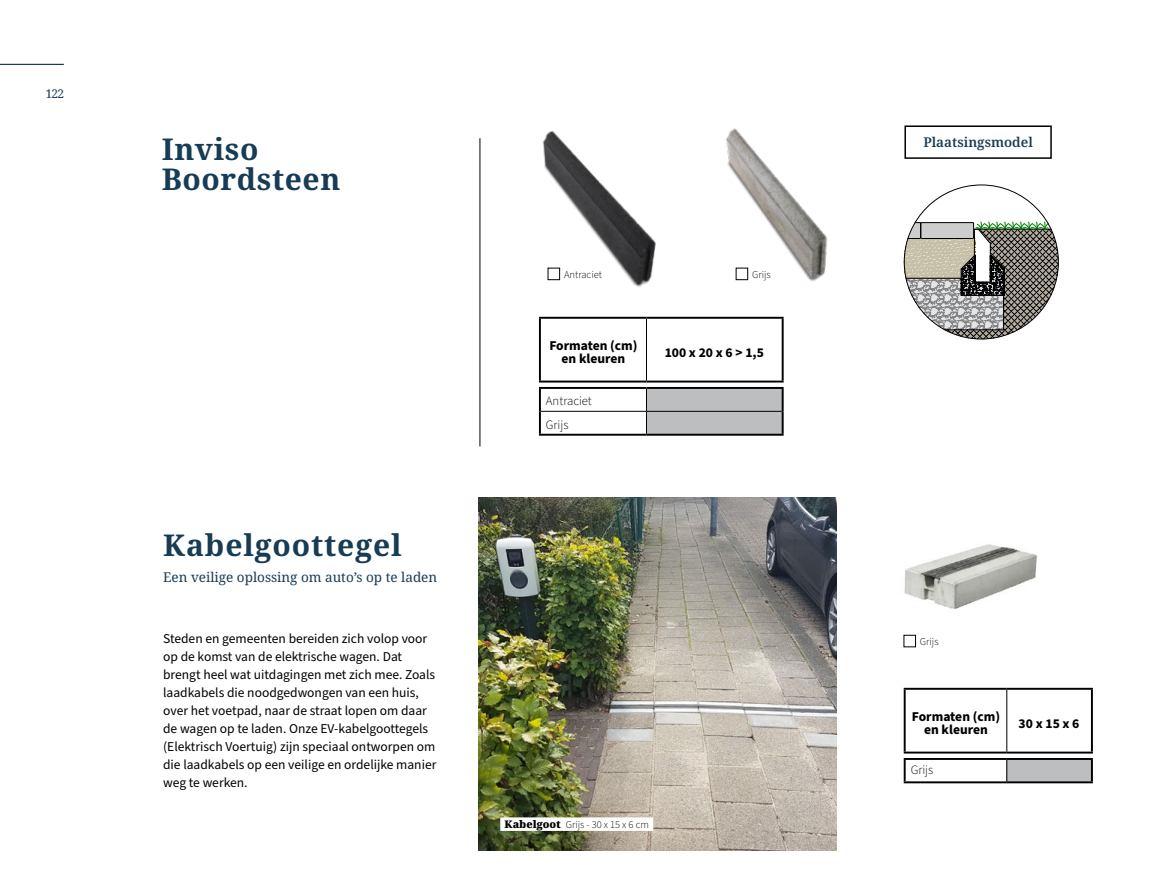
<style>
.page{position:relative;width:1149px;height:893px;background:#fff}
.page>*{position:absolute;margin:0;border:0;box-sizing:border-box;transform-origin:0 0}
.t1{font:700 30px/30px "Noto Serif";letter-spacing:.02em;color:#173c55}
.t2{font:13.5px/18px "Source Sans Pro";color:#000}
.t3{font:700 13.5px/13.4px "Source Sans Pro";color:#000;text-align:center}
.t4{font:13.5px "Noto Serif";color:#173c55}
.t5{font:600 13.5px "Noto Serif";color:#173c55}
.t6{font:300 12.75px/23.4px "Source Sans Pro";color:#000}
.t7{font:12px "Noto Serif";color:#173c55}
.t8{font:300 10.5px "Source Sans Pro";color:#000}
.s1{font-family:"Noto Serif";font-weight:900}
</style>
<div class="page">
<hr style="left:0;top:64px;width:64px;height:1px;background:#173c55">
<hr style="left:479px;top:138px;width:1px;height:308px;background:#000">
<img style="left:479px;top:497px;width:357px;height:353px">
<div style="left:500px;top:817px;width:153px;height:14px;background:#fff"></div>
<img style="left:904px;top:544px;width:133px;height:66px">
<hr style="left:903px;top:688px;width:103px;height:2px;background:#000">
<hr style="left:903px;top:690px;width:2px;height:62px;background:#000">
<hr style="left:1006px;top:688px;width:86px;height:2px;background:#000">
<hr style="left:903px;top:752px;width:103px;height:1px;background:#000">
<hr style="left:1006px;top:752px;width:86px;height:1px;background:#000">
<hr style="left:903px;top:760px;width:2px;height:21px;background:#000">
<hr style="left:1090px;top:760px;width:2px;height:21px;background:#000">
<hr style="left:903px;top:781px;width:103px;height:2px;background:#000">
<hr style="left:1006px;top:781px;width:86px;height:2px;background:#000">
<svg style="left:904px;top:689px;width:187px;height:92px"></svg>
<hr style="left:1090px;top:690px;width:2px;height:62px;background:#000">
<hr style="left:903px;top:758px;width:103px;height:2px;background:#000">
<hr style="left:1006px;top:758px;width:86px;height:2px;background:#000">
<hr style="left:538px;top:317px;width:108px;height:2px;background:#000">
<hr style="left:538px;top:319px;width:2px;height:62px;background:#000">
<hr style="left:646px;top:317px;width:137px;height:2px;background:#000">
<hr style="left:538px;top:381px;width:108px;height:2px;background:#000">
<hr style="left:646px;top:381px;width:137px;height:2px;background:#000">
<hr style="left:538px;top:387px;width:108px;height:2px;background:#000">
<hr style="left:538px;top:389px;width:2px;height:22px;background:#000">
<hr style="left:646px;top:387px;width:137px;height:2px;background:#000">
<hr style="left:781px;top:389px;width:2px;height:22px;background:#000">
<hr style="left:538px;top:411px;width:2px;height:23px;background:#000">
<hr style="left:781px;top:411px;width:2px;height:23px;background:#000">
<hr style="left:538px;top:434px;width:108px;height:2px;background:#000">
<hr style="left:646px;top:434px;width:137px;height:2px;background:#000">
<svg style="left:539px;top:318px;width:243px;height:117px"></svg>
<hr style="left:781px;top:319px;width:2px;height:62px;background:#000">
<div style="left:904px;top:125px;width:147px;height:34px;border:2px solid #000"></div>
<svg style="left:905px;top:222px;width:154px;height:117px"></svg>
<hr style="left:960px;top:295px;width:43px;height:1px;background:#000">
<hr style="left:905px;top:278px;width:55px;height:1px;background:#000">
<img style="left:542px;top:131px;width:114px;height:156px">
<img style="left:726px;top:128px;width:102px;height:153px">
<p class="t7" style="left:46px;top:85px;width:19px">122</p>
<h1 class="t1" style="left:162px;top:134px;width:180px">Inviso<br>Boordsteen</h1>
<p class="t5" style="left:923px;top:133px;width:111px">Plaatsingsmodel</p>
<p class="t8" style="left:564px;top:268px;width:39px">Antraciet</p>
<p class="t8" style="left:751px;top:268px;width:20px">Grijs</p>
<h1 class="t1" style="left:163px;top:531px;width:240px">Kabelgoottegel</h1>
<p class="t4" style="left:163px;top:568px;width:275px">Een veilige oplossing om auto’s op te laden</p>
<p class="t2" style="left:163px;top:630px;width:275px">Steden en gemeenten bereiden zich volop voor op de komst van de elektrische wagen. Dat brengt heel wat uitdagingen met zich mee. Zoals laadkabels die noodgedwongen van een huis, over het voetpad, naar de straat lopen om daar de wagen op te laden. Onze EV-kabelgoottegels (Elektrisch Voertuig) zijn speciaal ontworpen om die laadkabels op een veilige en ordelijke manier weg te werken.</p>
<p class="t3" style="left:549px;top:339px;width:90px">Formaten (cm) en kleuren</p>
<p class="t3" style="left:664px;top:346px;width:101px">100 x 20 x 6 &gt; 1,5</p>
<p class="t6" style="left:545px;top:390px;width:47px">Antraciet<br>Grijs</p>
<p class="t8" style="left:504px;top:817px;width:146px"><span class="s1">Kabelgoot</span> Grijs - 30 x 15 x 6 cm</p>
<p class="t8" style="left:919px;top:635px;width:20px">Grijs</p>
<p class="t3" style="left:911px;top:710px;width:90px">Formaten (cm) en kleuren</p>
<p class="t3" style="left:1018px;top:717px;width:62px">30 x 15 x 6</p>
<p class="t6" style="left:910px;top:758px;width:24px">Grijs</p>
</div>
